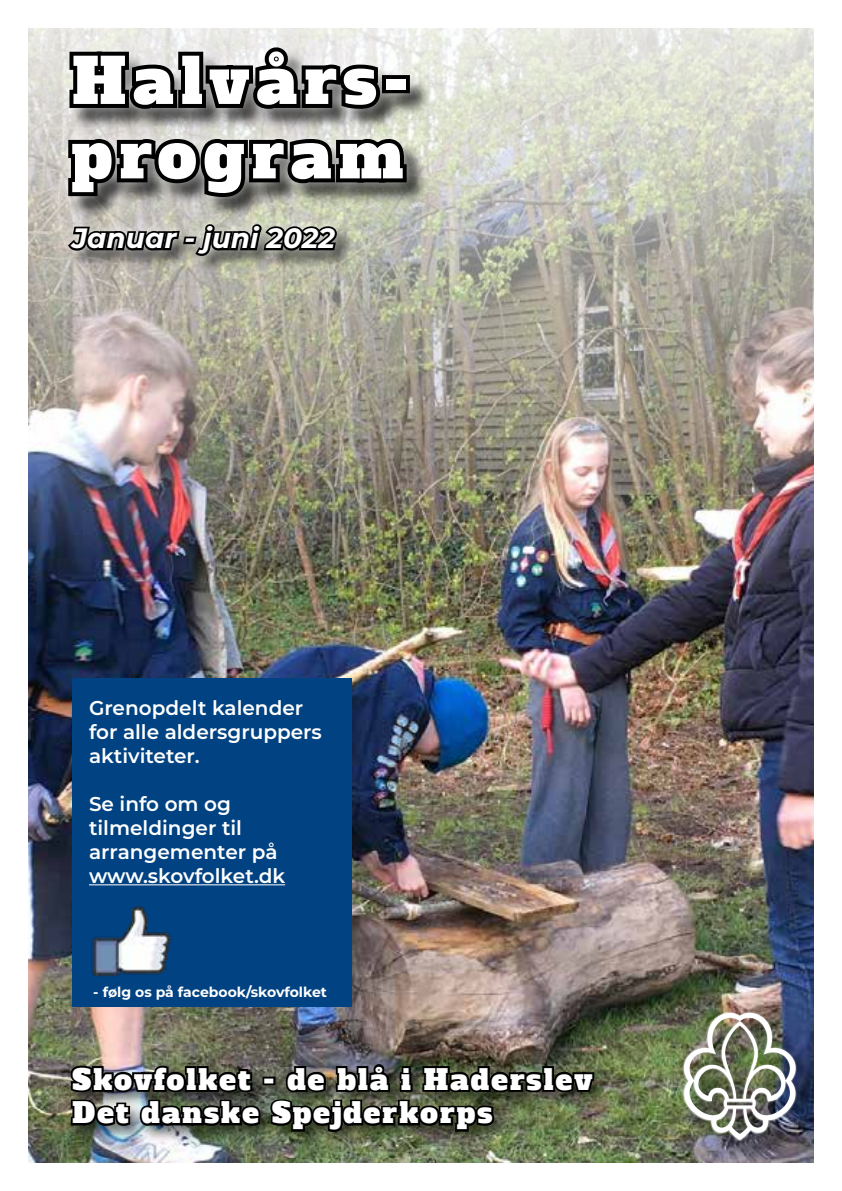
<style>
.page{position:relative;width:842px;height:1191px;background:#fff}
.page>*{position:absolute;margin:0;border:0;box-sizing:border-box;transform-origin:0 0}
.t1{font:62px/74.4px "Alfa Slab One";letter-spacing:.12em;color:#fff}
.t2{font:28px/33.6px "Alfa Slab One";letter-spacing:.08em;color:#fff}
.t3{font:italic 700 28px "Montserrat";color:#fff}
.t4{font:600 20px/24px "Montserrat";color:#fff}
.t5{font:700 14px "Montserrat";color:#fff}
</style>
<div class="page">
<img style="left:28px;top:28px;width:786px;height:1134px">
<div style="left:688px;top:1016px;width:124px;height:144px;background:#000;opacity:.75"></div>
<img style="left:674px;top:1006px;width:132px;height:134px">
<div style="left:69px;top:49px;width:363px;height:170px;background:#000;opacity:.75"></div>
<div style="left:55px;top:35px;width:368px;height:174px;background:#fff;opacity:.75"></div>
<svg style="left:65px;top:41px;width:321px;height:74px;background:#6d6d6c"></svg>
<div style="left:382px;top:75px;width:28px;height:18px;border:8px solid #000"></div>
<div style="left:57px;top:212px;width:292px;height:57px;background:#fff;opacity:.75"></div>
<svg style="left:64px;top:133px;width:347px;height:149px;background:#7b7b74"></svg>
<div style="left:69px;top:1062px;width:544px;height:88px;background:#000;opacity:.53"></div>
<img style="left:68px;top:1061px;width:528px;height:73px">
<div style="left:72px;top:678px;width:279px;height:329px;background:#004282"></div>
<hr style="left:89px;top:884px;width:196px;height:1px;background:#fff">
<img style="left:91px;top:906px;width:82px;height:71px">
<h1 class="t1" style="left:72px;top:45px;width:337px">Halvårs&shy;program</h1>
<h2 class="t3" style="left:72px;top:218px;width:264px">Januar - juni 2022</h2>
<p class="t4" style="left:89px;top:695px;width:234px">Grenopdelt kalender for alle aldersgruppers aktiviteter.</p>
<p class="t4" style="left:89px;top:791px;width:198px">Se info om og tilmeldinger til arrangementer på www.skovfolket.dk</p>
<p class="t5" style="left:93px;top:982px;width:235px">- følg os på facebook/skovfolket</p>
<h2 class="t2" style="left:72px;top:1063px;width:522px">Skovfolket - de blå i Haderslev<br>Det danske Spejderkorps</h2>
</div>
